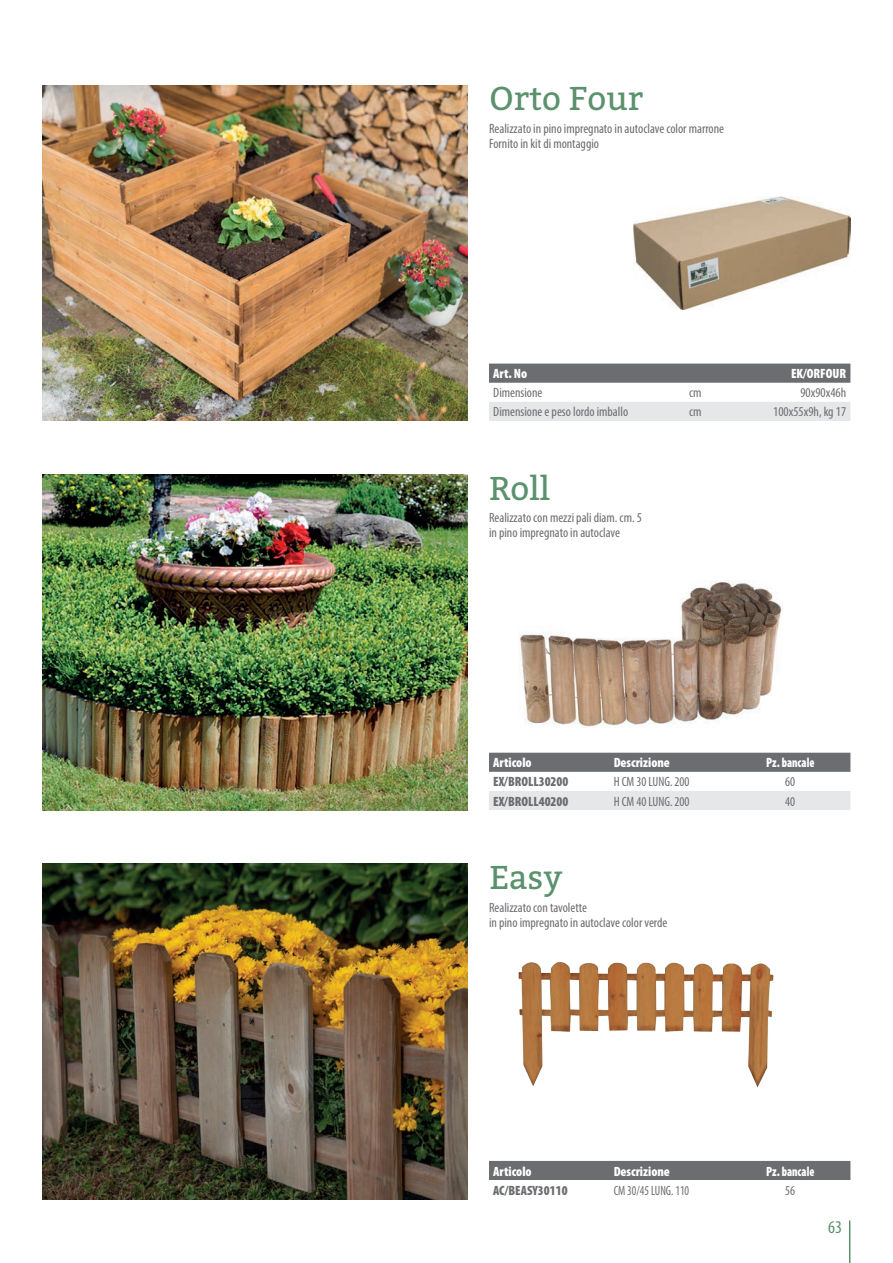
<style>
.page{position:relative;width:893px;height:1263px;background:#fff}
.page>*{position:absolute;margin:0;border:0;box-sizing:border-box;transform-origin:0 0}
.t1{font:33px "Bitter";color:#5b916d}
.t2{font:condensed 18px "Myriad Pro";color:#5b916d}
.t3{font:condensed 13.5px/15px "Myriad Pro";color:#6c6d70}
.t4{font:900 condensed 13.5px "Myriad Pro";color:#fff}
.t5{font:900 condensed 13.5px "Myriad Pro";color:#6c6d70}
.t6{font:condensed 13.5px "Myriad Pro";color:#6c6d70;scale:.96 1}
.t7{font:900 condensed 13.5px "Myriad Pro";color:#fff;scale:.93 1}
.t8{font:condensed 13.5px "Myriad Pro";color:#6c6d70;scale:.89 1}
</style>
<div class="page">
<hr style="left:849px;top:1220px;width:1px;height:43px;background:#5b916d">
<div style="left:489px;top:364px;width:361px;height:19px;background:#6c6d70"></div>
<div style="left:489px;top:402px;width:361px;height:19px;background:#e6e7e9"></div>
<img style="left:43px;top:85px;width:425px;height:336px">
<img style="left:634px;top:196px;width:216px;height:114px">
<div style="left:489px;top:753px;width:361px;height:19px;background:#6c6d70"></div>
<div style="left:489px;top:791px;width:361px;height:19px;background:#e6e7e9"></div>
<img style="left:520px;top:580px;width:262px;height:147px">
<img style="left:43px;top:474px;width:425px;height:336px">
<img style="left:43px;top:863px;width:425px;height:336px">
<img style="left:518px;top:961px;width:256px;height:127px">
<div style="left:489px;top:1161px;width:361px;height:19px;background:#6c6d70"></div>
<h1 class="t1" style="left:489px;top:78px;width:156px">Orto Four</h1>
<p class="t3" style="left:489px;top:121px;width:237px">Realizzato in pino impregnato in autoclave color marrone<br>Fornito in kit di montaggio</p>
<p class="t4" style="left:493px;top:365px;width:35px">Art. No</p>
<p class="t4" style="left:791px;top:365px;width:57px">EK/ORFOUR</p>
<p class="t3" style="left:493px;top:385px;width:51px">Dimensione</p>
<p class="t3" style="left:689px;top:385px;width:14px">cm</p>
<p class="t3" style="left:800px;top:385px;width:47px">90x90x46h</p>
<p class="t3" style="left:493px;top:404px;width:136px">Dimensione e peso lordo imballo</p>
<p class="t3" style="left:689px;top:404px;width:14px">cm</p>
<p class="t3" style="left:773px;top:404px;width:75px">100x55x9h, kg 17</p>
<h1 class="t1" style="left:489px;top:467px;width:62px">Roll</h1>
<p class="t3" style="left:489px;top:510px;width:155px">Realizzato con mezzi pali diam. cm. 5 in pino impregnato in autoclave</p>
<p class="t4" style="left:493px;top:754px;width:40px">Articolo</p>
<p class="t4" style="left:614px;top:754px;width:58px">Descrizione</p>
<p class="t7" style="left:766px;top:754px;width:54px">Pz. bancale</p>
<p class="t5" style="left:493px;top:773px;width:77px">EX/BROLL30200</p>
<p class="t6" style="left:614px;top:774px;width:81px">H CM 30 LUNG. 200</p>
<p class="t6" style="left:785px;top:774px;width:12px">60</p>
<p class="t5" style="left:493px;top:792px;width:77px">EX/BROLL40200</p>
<p class="t6" style="left:614px;top:793px;width:81px">H CM 40 LUNG. 200</p>
<p class="t6" style="left:785px;top:793px;width:12px">40</p>
<h1 class="t1" style="left:489px;top:856px;width:75px">Easy</h1>
<p class="t3" style="left:489px;top:899px;width:180px">Realizzato con tavolette<br>in pino impregnato in autoclave color verde</p>
<p class="t4" style="left:493px;top:1162px;width:40px">Articolo</p>
<p class="t4" style="left:614px;top:1162px;width:58px">Descrizione</p>
<p class="t7" style="left:766px;top:1162px;width:54px">Pz. bancale</p>
<p class="t5" style="left:493px;top:1181px;width:76px">AC/BEASY30110</p>
<p class="t8" style="left:614px;top:1182px;width:86px">CM 30/45 LUNG. 110</p>
<p class="t6" style="left:785px;top:1182px;width:12px">56</p>
<h2 class="t2" style="left:828px;top:1216px;width:15px">63</h2>
</div>
